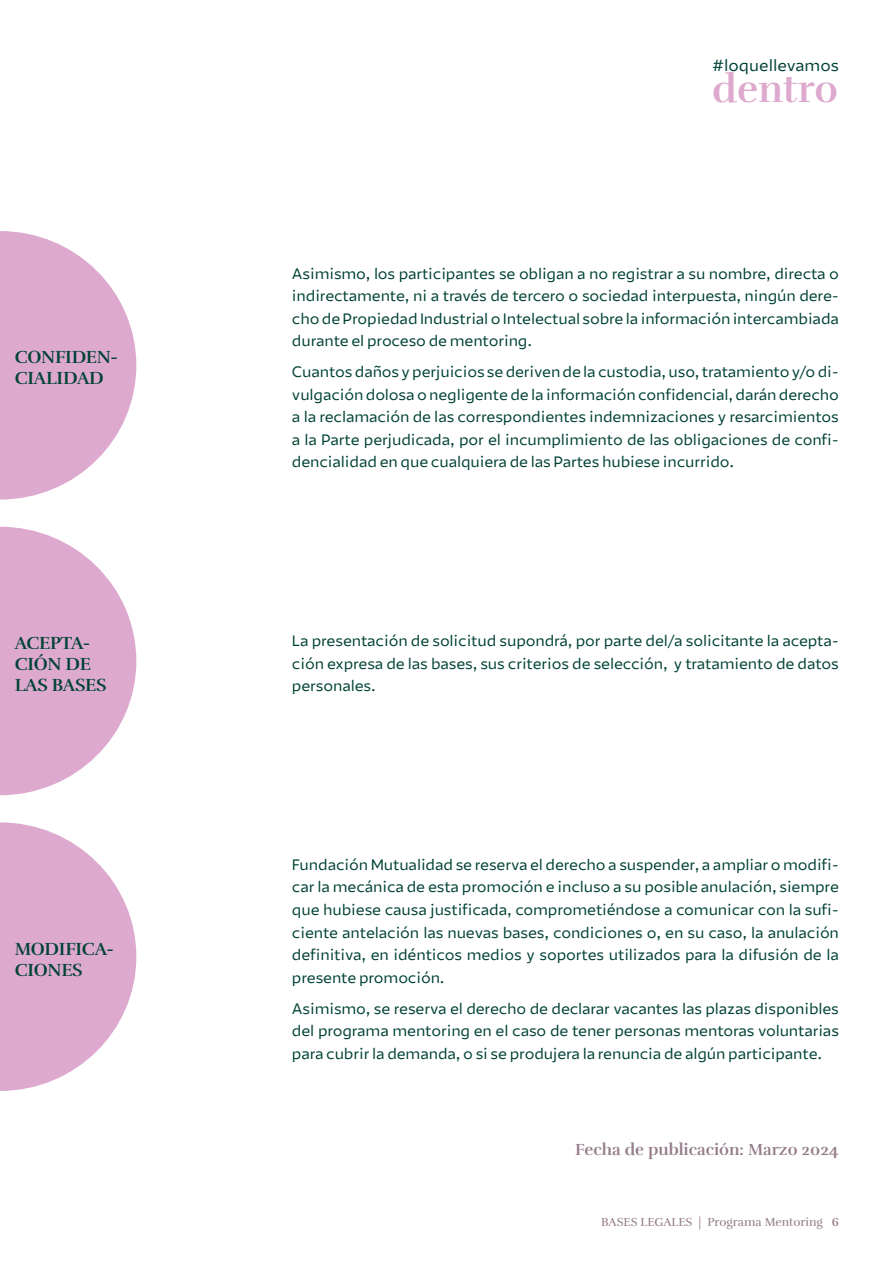
<style>
.page{position:relative;width:893px;height:1263px;background:#fff}
.page>*{position:absolute;margin:0;border:0;box-sizing:border-box;transform-origin:0 0}
.t1{font:700 39.3px "Rufina";color:#dda9ce}
.t2{font:700 18px/21px "Rufina";letter-spacing:-.01em;color:#004236}
.t3{font:700 16.5px "Rufina";color:#947b89}
.t4{font:15.9px "Mutualidad";color:#004236}
.t5{font:15px/22.5px "Mutualidad";letter-spacing:-.01em;color:#004236;text-align:justify}
.t6{font:12px "Rufina";color:#947b89}
.s1{font-weight:700}
</style>
<div class="page">
<svg style="left:0;top:231px;width:136px;height:269px"></svg>
<svg style="left:0;top:527px;width:136px;height:268px"></svg>
<svg style="left:0;top:822px;width:136px;height:269px"></svg>
<p class="t2" style="left:15px;top:347px;width:105px">CONFIDEN-<br>CIALIDAD</p>
<p class="t4" style="left:712px;top:56px;width:128px">#loquellevamos</p>
<h1 class="t1" style="left:712px;top:65px;width:127px">dentro</h1>
<p class="t5" style="left:292px;top:262px;width:549px">Asimismo, los participantes se obligan a no registrar a su nombre, directa o indirectamente, ni a través de tercero o sociedad interpuesta, ningún dere&shy;cho de Propiedad Industrial o Intelectual sobre la información intercambiada durante el proceso de mentoring.</p>
<p class="t5" style="left:292px;top:361px;width:548px">Cuantos daños y perjuicios se deriven de la custodia, uso, tratamiento y/o di&shy;vulgación dolosa o negligente de la información confidencial, darán derecho a la reclamación de las correspondientes indemnizaciones y resarcimientos a la Parte perjudicada, por el incumplimiento de las obligaciones de confi&shy;dencialidad en que cualquiera de las Partes hubiese incurrido.</p>
<p class="t2" style="left:15px;top:632px;width:93px">ACEPTA-<br>CIÓN DE<br>LAS BASES</p>
<p class="t5" style="left:292px;top:629px;width:548px">La presentación de solicitud supondrá, por parte del/a solicitante la acepta&shy;ción expresa de las bases, sus criterios de selección, y tratamiento de datos personales.</p>
<p class="t2" style="left:15px;top:938px;width:101px">MODIFICA-<br>CIONES</p>
<p class="t5" style="left:292px;top:853px;width:549px">Fundación Mutualidad se reserva el derecho a suspender, a ampliar o modifi&shy;car la mecánica de esta promoción e incluso a su posible anulación, siempre que hubiese causa justificada, comprometiéndose a comunicar con la sufi&shy;ciente antelación las nuevas bases, condiciones o, en su caso, la anulación definitiva, en idénticos medios y soportes utilizados para la difusión de la presente promoción.</p>
<p class="t5" style="left:292px;top:997px;width:549px">Asimismo, se reserva el derecho de declarar vacantes las plazas disponibles del programa mentoring en el caso de tener personas mentoras voluntarias para cubrir la demanda, o si se produjera la renuncia de algún participante.</p>
<p class="t3" style="left:575px;top:1140px;width:265px">Fecha de publicación: Marzo 2024</p>
<p class="t6" style="left:601px;top:1214px;width:239px">BASES LEGALES | Programa Mentoring <span class="s1">6</span></p>
</div>
